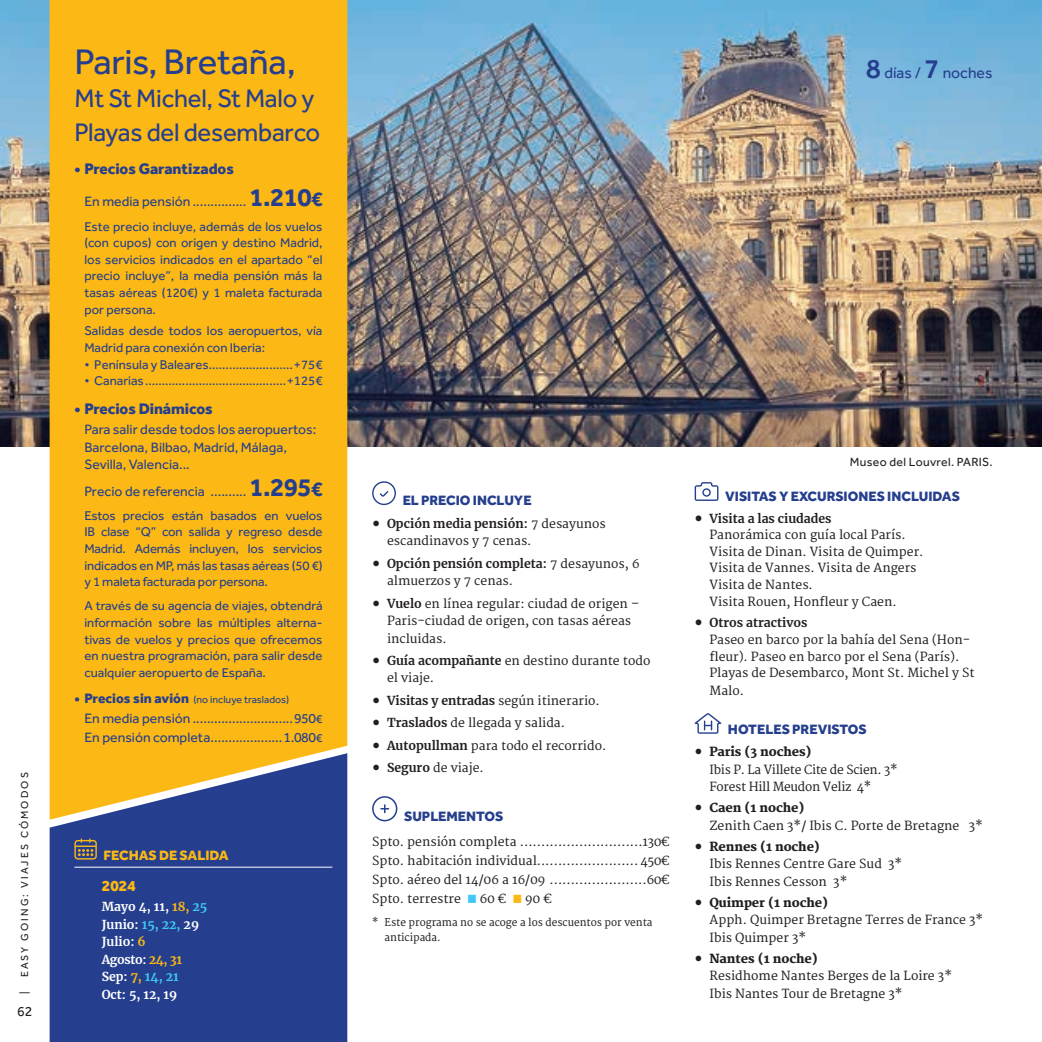
<style>
.page{position:relative;width:1042px;height:1042px;background:#fff}
.page>*{position:absolute;margin:0;border:0;box-sizing:border-box;transform-origin:0 0}
.t1{font:36.75px "Effra";letter-spacing:-.01em;color:#253f8e}
.t2{font:26.25px/33.2px "Effra";letter-spacing:-.01em;color:#253f8e}
.t3{font:700 26.25px "Effra";letter-spacing:-.025em;color:#253f8e}
.t4{font:800 15.75px "Effra";letter-spacing:-.005em;color:#253f8e}
.t5{font:15.75px "Effra";color:#253f8e}
.t6{font:800 15.75px "Effra";color:#fcb814}
.t7{font:14px/17.5px "Effra";color:#253f8e}
.t8{font:800 14px "Effra";color:#253f8e}
.t9{font:800 14px "Effra";color:#fcb814}
.t10{font:14px "Effra";color:#231f20}
.t11{font:13.12px/16.6px "Effra";color:#253f8e;text-align:justify}
.t12{font:12.25px/17.5px "Merriweather";color:#231f20}
.t13{font:800 12.25px "Merriweather";letter-spacing:-.01em;color:#231f20}
.t14{font:12.25px/17.5px "Merriweather";letter-spacing:-.02em;color:#231f20}
.t15{font:700 12.25px "Merriweather";color:#fff}
.t16{font:700 12.25px "Merriweather";color:#231f20}
.t17{font:12.25px "Effra";letter-spacing:.025em;color:#231f20}
.t18{font:700 12.25px "Merriweather";letter-spacing:-.03em;color:#fff}
.t19{font:700 12.25px "Merriweather";color:#40c7f4}
.t20{font:10.5px/14.9px "Merriweather";color:#231f20;scale:.96 1}
.t21{font:10.5px "Effra";color:#253f8e}
.t22{font:10.5px "Effra";letter-spacing:.2em;color:#231f20}
.s1{font-size:21px}
.s2{font-weight:800;font-size:14px}
.s3{font-size:12.25px}
.s4{color:#fcb814}
.s5{color:#40c7f4}
.s6{color:#fff}
.s7{font-weight:500;font-size:28px}
.s8{font-family:"Minion Pro";font-size:21px}
.s9{font-weight:700}
.s10{font-family:"Minion Pro";font-weight:400;font-size:21px}
.s11{font-weight:400}
.s12{font-family:"Minion Pro";font-weight:700;font-size:21px}
</style>
<div class="page">
<div style="left:50px;top:819px;width:297px;height:223px;background:#253f8e"></div>
<img style="left:347px;top:0;width:695px;height:446px">
<img style="left:0;top:0;width:50px;height:446px">
<svg style="left:694px;top:482px;width:24px;height:19px"></svg>
<svg style="left:694px;top:713px;width:27px;height:21px"></svg>
<svg style="left:372px;top:481px;width:24px;height:24px"></svg>
<svg style="left:372px;top:796px;width:25px;height:25px"></svg>
<div style="left:50px;top:0;width:297px;height:819px;background:#fcb814"></div>
<hr style="left:74px;top:867px;width:258px;height:1px;background:#fff">
<svg style="left:74px;top:838px;width:23px;height:21px"></svg>
<p class="t22" style="left:18px;top:977px;width:206px;rotate:-90deg">EASY GOING: VIAJES CÓMODOS</p>
<p class="t22" style="left:18px;top:994px;width:4px;rotate:-90deg">|</p>
<p class="t10" style="left:17px;top:1003px;width:17px">62</p>
<p class="t1" style="left:74px;top:40px;width:223px">Paris, Bretaña,</p>
<p class="t2" style="left:74px;top:82px;width:247px">Mt St Michel, St Malo y<br>Playas del desembarco</p>
<p class="t4" style="left:74px;top:160px;width:161px">• Precios Garantizados</p>
<p class="t7" style="left:84px;top:193px;width:108px">En media pensión</p>
<p class="t3" style="left:250px;top:182px;width:74px">1.210<span class="s1">€</span></p>
<p class="t11" style="left:84px;top:218px;width:240px">Este precio incluye, además de los vuelos (con cupos) con origen y destino Madrid, los servicios indicados en el apartado “el precio incluye”, la media pensión más la tasas aéreas (120€) y 1 maleta facturada por persona.</p>
<p class="t11" style="left:84px;top:322px;width:240px">Salidas desde todos los aeropuertos, vía<br>Madrid para conexión con Iberia:</p>
<p class="t11" style="left:84px;top:356px;width:126px">• Península y Baleares</p>
<p class="t11" style="left:294px;top:356px;width:30px">+75€</p>
<p class="t11" style="left:84px;top:372px;width:61px">• Canarias</p>
<p class="t11" style="left:287px;top:372px;width:37px">+125€</p>
<p class="t4" style="left:74px;top:400px;width:140px">• Precios Dinámicos</p>
<p class="t7" style="left:84px;top:421px;width:233px">Para salir desde todos los aeropuertos:<br>Barcelona, Bilbao, Madrid, Málaga,<br>Sevilla, Valencia...</p>
<p class="t7" style="left:84px;top:482px;width:122px">Precio de referencia</p>
<p class="t3" style="left:250px;top:471px;width:74px">1.295<span class="s1">€</span></p>
<p class="t11" style="left:84px;top:507px;width:240px">Estos precios están basados en vuelos IB clase “Q” con salida y regreso desde Madrid. Además incluyen, los servicios indicados en MP, más las tasas aéreas (50 €) y 1 maleta facturada por persona.</p>
<p class="t11" style="left:84px;top:597px;width:240px">A través de su agencia de viajes, obtendrá información sobre las múltiples alterna&shy;tivas de vuelos y precios que ofrecemos en nuestra programación, para salir desde cualquier aeropuerto de España.</p>
<p class="t21" style="left:74px;top:693px;width:216px"><span class="s2">• Precios sin avión</span> (no incluye traslados)</p>
<p class="t7" style="left:84px;top:709px;width:108px">En media pensión</p>
<p class="t7" style="left:294px;top:709px;width:30px">950<span class="s3">€</span></p>
<p class="t7" style="left:84px;top:728px;width:127px">En pensión completa</p>
<p class="t7" style="left:283px;top:728px;width:41px">1.080<span class="s3">€</span></p>
<p class="t9" style="left:104px;top:846px;width:127px">FECHAS DE SALIDA</p>
<p class="t6" style="left:102px;top:876px;width:36px">2024</p>
<p class="t15" style="left:102px;top:898px;width:107px">Mayo 4, 11, <span class="s4">18,</span> <span class="s5">25</span></p>
<p class="t15" style="left:102px;top:916px;width:99px">Junio: <span class="s5">15, 22,</span> 29</p>
<p class="t15" style="left:102px;top:933px;width:46px">Julio: <span class="s4">6</span></p>
<p class="t18" style="left:102px;top:951px;width:82px">Agosto: <span class="s4">24, 31</span></p>
<p class="t19" style="left:102px;top:968px;width:78px"><span class="s6">Sep:</span> <span class="s4">7,</span> 14, 21</p>
<p class="t15" style="left:102px;top:986px;width:77px">Oct: 5, 12, 19</p>
<p class="t5" style="left:866px;top:64px;width:128px"><span class="s7">8</span> días / <span class="s7">7</span> noches</p>
<p class="t8" style="left:403px;top:492px;width:131px">EL PRECIO INCLUYE</p>
<p class="t12" style="left:387px;top:515px;width:220px;text-indent:-15px"><span class="s8">•</span> <span class="s9">Opción media pensión:</span> 7 desayunos escandinavos y 7 cenas.</p>
<p class="t12" style="left:387px;top:555px;width:254px;text-indent:-15px"><span class="s8">•</span> <span class="s9">Opción pensión completa:</span> 7 desayunos, 6 almuerzos y 7 cenas.</p>
<p class="t12" style="left:387px;top:595px;width:254px;text-indent:-15px"><span class="s8">•</span> <span class="s9">Vuelo</span> en línea regular: ciudad de origen –<br>Paris-ciudad de origen, con tasas aéreas incluidas.</p>
<p class="t12" style="left:387px;top:652px;width:265px;text-indent:-15px"><span class="s8">•</span> <span class="s9">Guía acompañante</span> en destino durante todo el viaje.</p>
<p class="t16" style="left:372px;top:692px;width:229px"><span class="s10">•</span> Visitas y entradas <span class="s11">según itinerario.</span></p>
<p class="t12" style="left:372px;top:715px;width:194px"><span class="s8">•</span> <span class="s9">Traslados</span> de llegada y salida.</p>
<p class="t12" style="left:372px;top:737px;width:236px"><span class="s8">•</span> <span class="s9">Autopullman</span> para todo el recorrido.</p>
<p class="t12" style="left:372px;top:760px;width:113px"><span class="s8">•</span> <span class="s9">Seguro</span> de viaje.</p>
<p class="t8" style="left:404px;top:808px;width:101px">SUPLEMENTOS</p>
<p class="t12" style="left:372px;top:833px;width:146px">Spto. pensión completa</p>
<p class="t12" style="left:642px;top:833px;width:29px">130€</p>
<p class="t12" style="left:372px;top:852px;width:166px">Spto. habitación individual</p>
<p class="t12" style="left:640px;top:852px;width:31px">450€</p>
<p class="t12" style="left:372px;top:871px;width:175px">Spto. aéreo del 14/06 a 16/09</p>
<p class="t12" style="left:647px;top:871px;width:25px">60€</p>
<p class="t12" style="left:372px;top:891px;width:181px">Spto. terrestre <span class="s5">■</span> 60 € <span class="s4">■</span> 90 €</p>
<p class="t20" style="left:384px;top:915px;width:281px;text-indent:-12px">* Este programa no se acoge a los descuentos por venta anticipada.</p>
<p class="t17" style="left:850px;top:455px;width:144px">Museo del Louvrel. PARIS.</p>
<p class="t8" style="left:725px;top:487px;width:236px">VISITAS Y EXCURSIONES INCLUIDAS</p>
<p class="t12" style="left:709px;top:510px;width:215px;line-height:16.6px;text-indent:-15px"><span class="s12">•</span> <span class="s9">Visita a las ciudades<br></span>Panorámica con guía local París.<br>Visita de Dinan. Visita de Quimper.<br>Visita de Vannes. Visita de Angers<br>Visita de Nantes.<br>Visita Rouen, Honfleur y Caen.</p>
<p class="t12" style="left:709px;top:615px;width:267px;line-height:16.8px;text-indent:-15px"><span class="s12">•</span> <span class="s9">Otros atractivos<br></span>Paseo en barco por la bahía del Sena (Hon&shy;fleur). Paseo en barco por el Sena (París).<br>Playas de Desembarco, Mont St. Michel y St<br>Malo.</p>
<p class="t8" style="left:728px;top:720px;width:140px">HOTELES PREVISTOS</p>
<p class="t13" style="left:694px;top:745px;width:118px"><span class="s10">•</span> Paris (3 noches)</p>
<p class="t14" style="left:709px;top:761px;width:190px">Ibis P. La Villete Cite de Scien. 3*<br>Forest Hill Meudon Veliz 4*</p>
<p class="t13" style="left:694px;top:800px;width:111px"><span class="s10">•</span> Caen (1 noche)</p>
<p class="t12" style="left:709px;top:817px;width:275px">Zenith Caen 3*/ Ibis C. Porte de Bretagne 3*</p>
<p class="t13" style="left:694px;top:839px;width:127px"><span class="s10">•</span> Rennes (1 noche)</p>
<p class="t12" style="left:709px;top:855px;width:194px">Ibis Rennes Centre Gare Sud 3*<br>Ibis Rennes Cesson 3*</p>
<p class="t13" style="left:694px;top:895px;width:135px"><span class="s10">•</span> Quimper (1 noche)</p>
<p class="t12" style="left:709px;top:911px;width:275px">Apph. Quimper Bretagne Terres de France 3*<br>Ibis Quimper 3*</p>
<p class="t13" style="left:694px;top:951px;width:125px"><span class="s10">•</span> Nantes (1 noche)</p>
<p class="t12" style="left:709px;top:967px;width:244px">Residhome Nantes Berges de la Loire 3*<br>Ibis Nantes Tour de Bretagne 3*</p>
</div>
